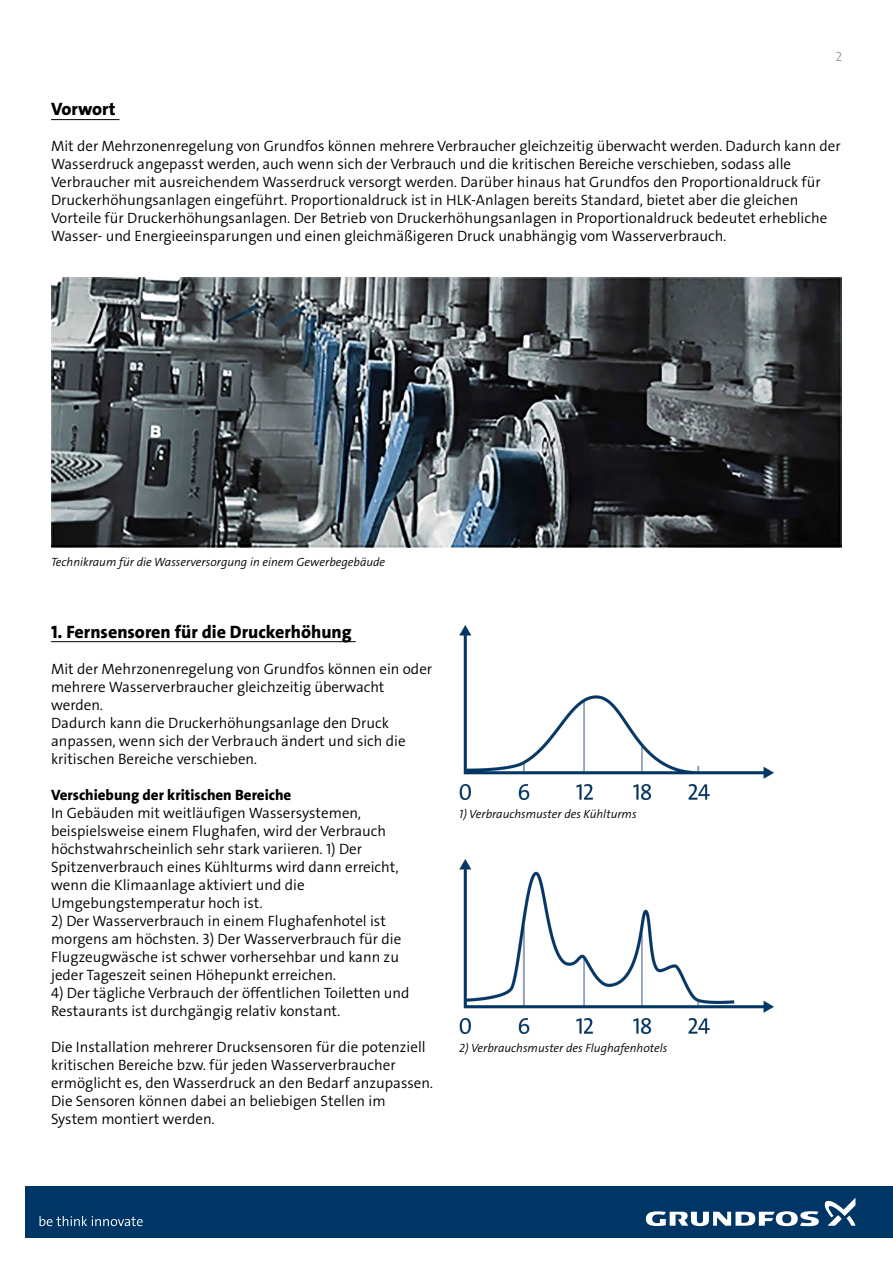
<style>
.page{position:relative;width:893px;height:1263px;background:#fff}
.page>*{position:absolute;margin:0;border:0;box-sizing:border-box;transform-origin:0 0}
.t1{font:18px "Grundfos The Sans V2 OT 8 XB";color:#000}
.t2{font:15px/18px "Grundfos The Sans V2 OT 4 SL";color:#000}
.t3{font:15px "Grundfos The Sans V2 OT 8 XB";color:#000}
.t4{font:13.5px "Grundfos The Sans V2 OT 4 SL";color:#969a9c}
.t5{font:12px "Grundfos The Sans V2 OT 4 SL Italic";color:#000}
</style>
<div class="page">
<hr style="left:51px;top:119px;width:69px;height:1px;background:#000">
<img style="left:51px;top:278px;width:791px;height:269px">
<hr style="left:51px;top:641px;width:305px;height:1px;background:#000">
<img style="left:459px;top:626px;width:315px;height:173px">
<img style="left:459px;top:860px;width:315px;height:173px">
<div style="left:26px;top:1186px;width:867px;height:51px;background:#003665"></div>
<svg style="left:646px;top:1198px;width:209px;height:28px"></svg>
<svg style="left:40px;top:1216px;width:103px;height:10px"></svg>
<p class="t4" style="left:835px;top:48px;width:8px">2</p>
<p class="t1" style="left:51px;top:98px;width:66px">Vorwort</p>
<p class="t2" style="left:51px;top:137px;width:791px">Mit der Mehrzonenregelung von Grundfos können mehrere Verbraucher gleichzeitig überwacht werden. Dadurch kann der Wasserdruck angepasst werden, auch wenn sich der Verbrauch und die kritischen Bereiche verschieben, sodass alle Verbraucher mit ausreichendem Wasserdruck versorgt werden. Darüber hinaus hat Grundfos den Proportionaldruck für Druckerhöhungsanlagen eingeführt. Proportionaldruck ist in HLK-Anlagen bereits Standard, bietet aber die gleichen Vorteile für Druckerhöhungsanlagen. Der Betrieb von Druckerhöhungsanlagen in Proportionaldruck bedeutet erhebliche Wasser- und Energieeinsparungen und einen gleichmäßigeren Druck unabhängig vom Wasserverbrauch.</p>
<p class="t5" style="left:51px;top:554px;width:336px">Technikraum für die Wasserversorgung in einem Gewerbegebäude</p>
<p class="t1" style="left:51px;top:620px;width:302px">1. Fernsensoren für die Druckerhöhung</p>
<p class="t2" style="left:51px;top:659px;width:383px">Mit der Mehrzonenregelung von Grundfos können ein oder mehrere Wasserverbraucher gleichzeitig überwacht werden.<br>Dadurch kann die Druckerhöhungsanlage den Druck anpassen, wenn sich der Verbrauch ändert und sich die kritischen Bereiche verschieben.</p>
<p class="t3" style="left:51px;top:785px;width:242px">Verschiebung der kritischen Bereiche</p>
<p class="t2" style="left:51px;top:803px;width:349px">In Gebäuden mit weitläufigen Wassersystemen, beispielsweise einem Flughafen, wird der Verbrauch höchstwahrscheinlich sehr stark variieren. 1) Der Spitzenverbrauch eines Kühlturms wird dann erreicht, wenn die Klimaanlage aktiviert und die Umgebungstemperatur hoch ist.</p>
<p class="t2" style="left:51px;top:911px;width:352px">2) Der Wasserverbrauch in einem Flughafenhotel ist morgens am höchsten. 3) Der Wasserverbrauch für die Flugzeugwäsche ist schwer vorhersehbar und kann zu jeder Tageszeit seinen Höhepunkt erreichen.</p>
<p class="t2" style="left:51px;top:983px;width:360px">4) Der tägliche Verbrauch der öffentlichen Toiletten und<br>Restaurants ist durchgängig relativ konstant.</p>
<p class="t2" style="left:51px;top:1037px;width:383px">Die Installation mehrerer Drucksensoren für die potenziell kritischen Bereiche bzw. für jeden Wasserverbraucher ermöglicht es, den Wasserdruck an den Bedarf anzupassen.<br>Die Sensoren können dabei an beliebigen Stellen im System montiert werden.</p>
<p class="t5" style="left:459px;top:806px;width:179px">1) Verbrauchsmuster des Kühlturms</p>
<p class="t5" style="left:459px;top:1040px;width:210px">2) Verbrauchsmuster des Flughafenhotels</p>
</div>
